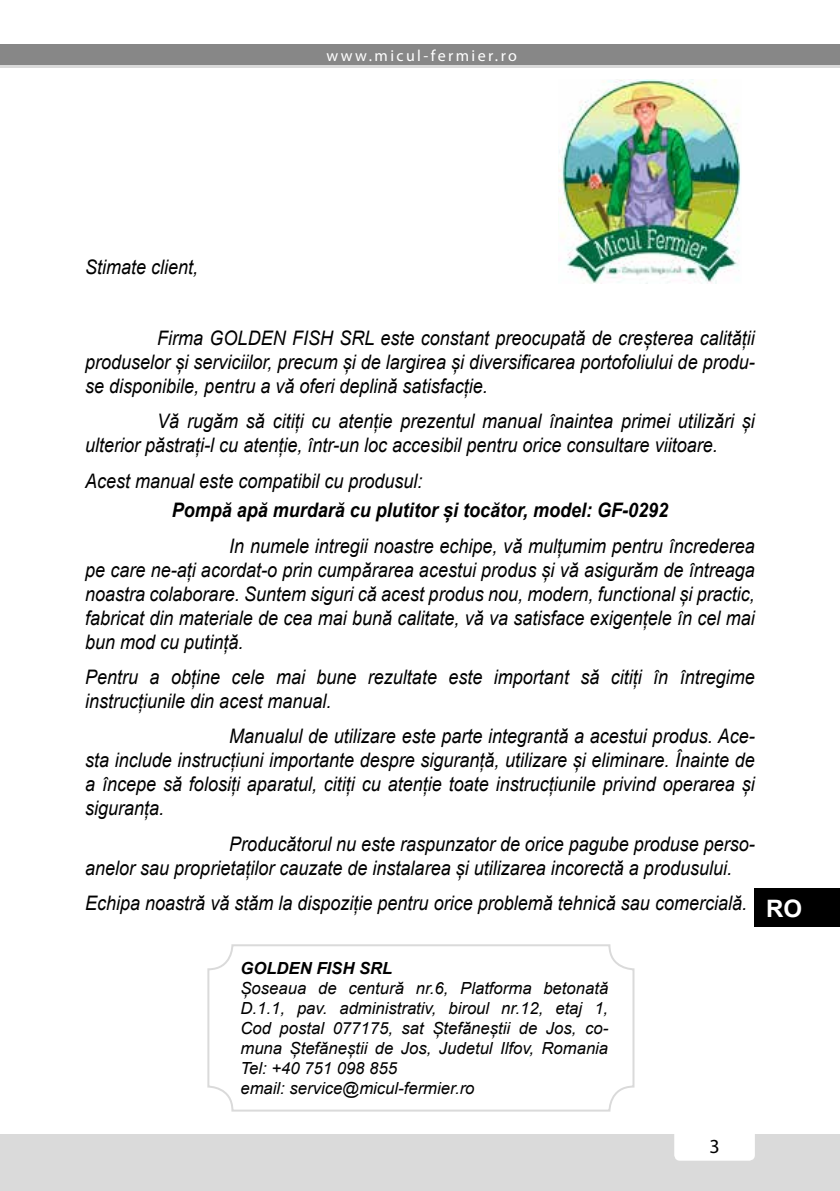
<style>
.page{position:relative;width:840px;height:1191px;background:#fff}
.page>*{position:absolute;margin:0;border:0;box-sizing:border-box;transform-origin:0 0}
.t1{font:700 24px "Arial";color:#fff}
.t2{font:italic 20px/24px "Arial";color:#000;text-align:justify;scale:.9 1}
.t3{font:italic 700 20px "Arial";color:#000;scale:.9 1}
.t4{font:20px "Myriad Pro";color:#000}
.t5{font:italic 16.6px/20px "Arial";color:#000}
.t6{font:italic 700 16.6px "Arial";color:#000}
.t7{font:16px "Myriad Pro";letter-spacing:.15em;color:#fff}
</style>
<div class="page">
<div style="left:0;top:1134px;width:839px;height:57px;background:#dadada"></div>
<div style="left:674px;top:1120px;width:80px;height:40px;background:#fff;border-radius:6px"></div>
<div style="left:0;top:44px;width:839px;height:24px;background:#878787"></div>
<hr style="left:0;top:65px;width:839px;height:3px;background:#dadada">
<div style="left:754px;top:888px;width:85px;height:39px;background:#000"></div>
<div style="left:207px;top:944px;width:427px;height:167px;border:2px solid #dadada;border-radius:24px"></div>
<img style="left:558px;top:79px;width:183px;height:205px">
<p class="t7" style="left:326px;top:45px;width:192px">www.micul-fermier.ro</p>
<p class="t2" style="left:85px;top:255px;width:127px">Stimate client,</p>
<p class="t2" style="left:85px;top:326px;width:745px;text-indent:72px">Firma GOLDEN FISH SRL este constant preocupată de creșterea calității produselor și serviciilor, precum și de largirea și diversificarea portofoliului de produ&shy;se disponibile, pentru a vă oferi deplină satisfacție.</p>
<p class="t2" style="left:85px;top:409px;width:745px;text-indent:72px">Vă rugăm să citiți cu atenție prezentul manual înaintea primei utilizări și ulterior păstrați-l cu atenție, într-un loc accesibil pentru orice consultare viitoare.</p>
<p class="t2" style="left:85px;top:469px;width:376px">Acest manual este compatibil cu produsul:</p>
<p class="t3" style="left:171px;top:497px;width:553px">Pompă apă murdară cu plutitor și tocător, model: GF-0292</p>
<p class="t2" style="left:85px;top:534px;width:745px;text-indent:144px">In numele intregii noastre echipe, vă mulțumim pentru încrederea pe care ne-ați acordat-o prin cumpărarea acestui produs și vă asigurăm de întreaga noastra colaborare. Suntem siguri că acest produs nou, modern, functional și practic, fabricat din materiale de cea mai bună calitate, vă va satisface exigențele în cel mai bun mod cu putință.</p>
<p class="t2" style="left:85px;top:665px;width:745px">Pentru a obține cele mai bune rezultate este important să citiți în întregime instrucțiunile din acest manual.</p>
<p class="t2" style="left:85px;top:724px;width:745px;text-indent:144px">Manualul de utilizare este parte integrantă a acestui produs. Ace&shy;sta include instrucțiuni importante despre siguranță, utilizare și eliminare. Înainte de a începe să folosiți aparatul, citiți cu atenție toate instrucțiunile privind operarea și siguranța.</p>
<p class="t2" style="left:85px;top:832px;width:745px;text-indent:144px">Producătorul nu este raspunzator de orice pagube produse perso&shy;anelor sau proprietaților cauzate de instalarea și utilizarea incorectă a produsului.</p>
<p class="t2" style="left:85px;top:891px;width:736px">Echipa noastră vă stăm la dispoziție pentru orice problemă tehnică sau comercială.</p>
<p class="t1" style="left:765px;top:891px;width:37px">RO</p>
<p class="t6" style="left:240px;top:957px;width:153px">GOLDEN FISH SRL</p>
<p class="t5" style="left:240px;top:978px;width:369px">Șoseaua de centură nr.6, Platforma betonată D.1.1, pav. administrativ, biroul nr.12, etaj 1, Cod postal 077175, sat Ștefăneștii de Jos, co&shy;muna Ștefăneștii de Jos, Judetul Ilfov, Romania Tel: +40 751 098 855<br>email: service@micul-fermier.ro</p>
<p class="t4" style="left:709px;top:1133px;width:12px">3</p>
</div>
